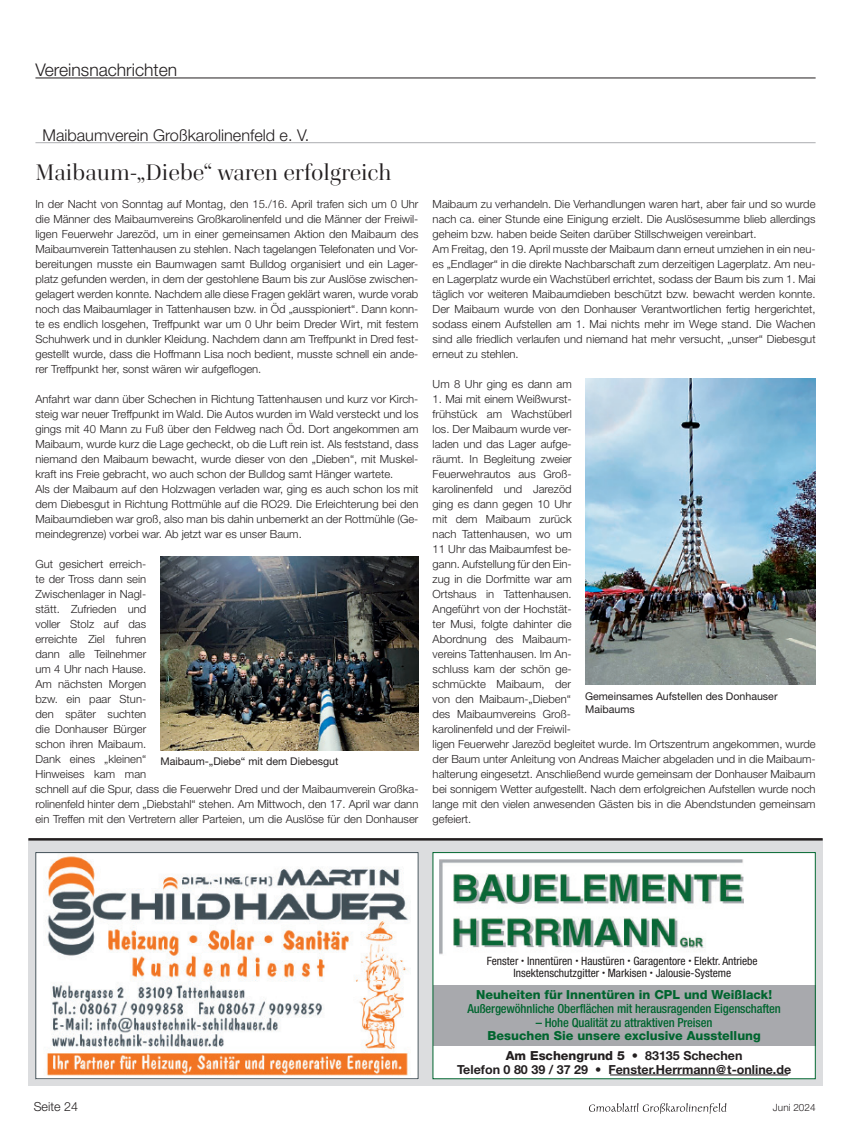
<style>
.page{position:relative;width:844px;height:1134px;background:#fff}
.page>*{position:absolute;margin:0;border:0;box-sizing:border-box;transform-origin:0 0}
.t1{font:22.5px "Cardillac";color:#231f20}
.t2{font:300 17.5px "Helvetica Neue LT Pro";color:#231f20}
.t3{font:300 16.25px "Helvetica Neue LT Pro";color:#231f20}
.t4{font:500 condensed 12.5px "Helvetica Neue LT Pro";letter-spacing:-.01em;color:#00652f}
.t5{font:800 12.5px "Helvetica Neue LT Pro";color:#00652f}
.t6{font:700 12.5px/13.8px "Helvetica Neue LT Pro";color:#231f20;text-align:center}
.t7{font:300 12.5px "Helvetica Neue LT Pro";color:#231f20}
.t8{font:condensed 11.5px/11.9px "Helvetica Neue LT Pro";color:#231f20;text-align:center}
.t9{font:300 11.25px/15px "Helvetica Neue LT Pro";color:#231f20}
.t10{font:10.62px/12.5px "Helvetica Neue LT Pro";color:#231f20}
.t11{font:300 10px "Helvetica Neue LT Pro";color:#231f20}
.s1{font-weight:800}
</style>
<div class="page">
<div style="left:28px;top:839px;width:794px;height:247px;background:#dcdddf"></div>
<hr style="left:28px;top:838px;width:794px;height:2px;background:#231f20">
<img style="left:37px;top:854px;width:379px;height:223px">
<div style="left:35px;top:852px;width:383px;height:227px;border:1px solid #425057"></div>
<div style="left:432px;top:852px;width:383px;height:227px;background:#fff"></div>
<img style="left:439px;top:859px;width:304px;height:96px">
<div style="left:432px;top:985px;width:383px;height:60px;background:#a8a9ad"></div>
<hr style="left:609px;top:1075px;width:178px;height:1px;background:#231f20">
<div style="left:432px;top:852px;width:383px;height:227px;border:1px solid #00652f"></div>
<hr style="left:35px;top:78px;width:780px;height:1px;background:#231f20">
<svg style="left:589px;top:1103px;width:137px;height:11px"></svg>
<hr style="left:35px;top:142px;width:780px;height:1px;background:#bcbdc0">
<img style="left:160px;top:556px;width:258px;height:194px">
<img style="left:585px;top:378px;width:230px;height:306px">
<h2 class="t2" style="left:35px;top:59px;width:143px">Vereinsnachrichten</h2>
<h3 class="t3" style="left:43px;top:125px;width:268px">Maibaumverein Großkarolinenfeld e. V.</h3>
<h1 class="t1" style="left:35px;top:158px;width:357px">Maibaum-„Diebe“ waren erfolgreich</h1>
<p class="t9" style="left:35px;top:196px;width:384px;text-align:justify">In der Nacht von Sonntag auf Montag, den 15./16. April trafen sich um 0 Uhr die Männer des Maibaumvereins Großkarolinenfeld und die Männer der Freiwil&shy;ligen Feuerwehr Jarezöd, um in einer gemeinsamen Aktion den Maibaum des Maibaumverein Tattenhausen zu stehlen. Nach tagelangen Telefonaten und Vor&shy;bereitungen musste ein Baumwagen samt Bulldog organisiert und ein Lager&shy;platz gefunden werden, in dem der gestohlene Baum bis zur Auslöse zwischen&shy;gelagert werden konnte. Nachdem alle diese Fragen geklärt waren, wurde vorab noch das Maibaumlager in Tattenhausen bzw. in Öd „ausspioniert“. Dann konn&shy;te es endlich losgehen, Treffpunkt war um 0 Uhr beim Dreder Wirt, mit festem Schuhwerk und in dunkler Kleidung. Nachdem dann am Treffpunkt in Dred fest&shy;gestellt wurde, dass die Hoffmann Lisa noch bedient, musste schnell ein ande&shy;rer Treffpunkt her, sonst wären wir aufgeflogen.</p>
<p class="t9" style="left:35px;top:391px;width:384px">Anfahrt war dann über Schechen in Richtung Tattenhausen und kurz vor Kirch&shy;steig war neuer Treffpunkt im Wald. Die Autos wurden im Wald versteckt und los gings mit 40 Mann zu Fuß über den Feldweg nach Öd. Dort angekommen am Maibaum, wurde kurz die Lage gecheckt, ob die Luft rein ist. Als feststand, dass niemand den Maibaum bewacht, wurde dieser von den „Dieben“, mit Muskel&shy;kraft ins Freie gebracht, wo auch schon der Bulldog samt Hänger wartete.<br>Als der Maibaum auf den Holzwagen verladen war, ging es auch schon los mit dem Diebesgut in Richtung Rottmühle auf die RO29. Die Erleichterung bei den Maibaumdieben war groß, also man bis dahin unbemerkt an der Rottmühle (Ge&shy;meindegrenze) vorbei war. Ab jetzt war es unser Baum.</p>
<p class="t9" style="left:35px;top:556px;width:384px">Gut gesichert erreich-<br>te der Tross dann sein<br>Zwischenlager in Nagl-<br>stätt. Zufrieden und<br>voller Stolz auf das<br>erreichte Ziel fuhren<br>dann alle Teilnehmer<br>um 4 Uhr nach Hause.<br>Am nächsten Morgen<br>bzw. ein paar Stun-<br>den später suchten<br>die Donhauser Bürger<br>schon ihren Maibaum.<br>Dank eines „kleinen“<br>Hinweises kam man<br>schnell auf die Spur, dass die Feuerwehr Dred und der Maibaumverein Großka&shy;rolinenfeld hinter dem „Diebstahl“ stehen. Am Mittwoch, den 17. April war dann ein Treffen mit den Vertretern aller Parteien, um die Auslöse für den Donhauser</p>
<p class="t10" style="left:160px;top:755px;width:179px">Maibaum-„Diebe“ mit dem Diebesgut</p>
<p class="t9" style="left:432px;top:196px;width:384px">Maibaum zu verhandeln. Die Verhandlungen waren hart, aber fair und so wurde nach ca. einer Stunde eine Einigung erzielt. Die Auslösesumme blieb allerdings geheim bzw. haben beide Seiten darüber Stillschweigen vereinbart.<br>Am Freitag, den 19. April musste der Maibaum dann erneut umziehen in ein neu&shy;es „Endlager“ in die direkte Nachbarschaft zum derzeitigen Lagerplatz. Am neu&shy;en Lagerplatz wurde ein Wachstüberl errichtet, sodass der Baum bis zum 1. Mai täglich vor weiteren Maibaumdieben beschützt bzw. bewacht werden konnte.<br>Der Maibaum wurde von den Donhauser Verantwortlichen fertig hergerichtet, sodass einem Aufstellen am 1. Mai nichts mehr im Wege stand. Die Wachen sind alle friedlich verlaufen und niemand hat mehr versucht, „unser“ Diebesgut erneut zu stehlen.</p>
<p class="t9" style="left:432px;top:376px;width:141px">Um 8 Uhr ging es dann am</p>
<p class="t9" style="left:432px;top:391px;width:384px">1. Mai mit einem Weißwurst-<br>frühstück am Wachstüberl<br>los. Der Maibaum wurde ver-<br>laden und das Lager aufge-<br>räumt. In Begleitung zweier<br>Feuerwehrautos aus Groß-<br>karolinenfeld und Jarezöd<br>ging es dann gegen 10 Uhr<br>mit dem Maibaum zurück<br>nach Tattenhausen, wo um<br>11 Uhr das Maibaumfest be-<br>gann. Aufstellung für den Ein-<br>zug in die Dorfmitte war am<br>Ortshaus in Tattenhausen.<br>Angeführt von der Hochstät-<br>ter Musi, folgte dahinter die<br>Abordnung des Maibaum-<br>vereins Tattenhausen. Im An-<br>schluss kam der schön ge-<br>schmückte Maibaum, der<br>von den Maibaum-„Dieben“<br>des Maibaumvereins Groß-<br>karolinenfeld und der Freiwil-<br>ligen Feuerwehr Jarezöd begleitet wurde. Im Ortszentrum angekommen, wurde der Baum unter Anleitung von Andreas Maicher abgeladen und in die Maibaum&shy;halterung eingesetzt. Anschließend wurde gemeinsam der Donhauser Maibaum bei sonnigem Wetter aufgestellt. Nach dem erfolgreichen Aufstellen wurde noch lange mit den vielen anwesenden Gästen bis in die Abendstunden gemeinsam gefeiert.</p>
<p class="t10" style="left:585px;top:690px;width:194px">Gemeinsames Aufstellen des Donhauser<br>Maibaums</p>
<p class="t8" style="left:487px;top:955px;width:272px">Fenster <sup>•</sup> Innentüren <sup>•</sup> Haustüren <sup>•</sup> Garagentore <sup>•</sup> Elektr. Antriebe<br>Insektenschutzgitter <sup>•</sup> Markisen <sup>•</sup> Jalousie-Systeme</p>
<p class="t5" style="left:476px;top:987px;width:297px">Neuheiten für Innentüren in CPL und Weißlack!</p>
<p class="t4" style="left:467px;top:1001px;width:315px">Außergewöhnliche Oberflächen mit herausragenden Eigenschaften</p>
<p class="t4" style="left:535px;top:1015px;width:178px">– Hohe Qualität zu attraktiven Preisen</p>
<p class="t5" style="left:487px;top:1028px;width:274px">Besuchen Sie unsere exclusive Ausstellung</p>
<p class="t6" style="left:457px;top:1048px;width:335px"><span class="s1">Am Eschengrund 5</span> • 83135 Schechen<br>Telefon 0 80 39 / 37 29 • Fenster.Herrmann@t-online.de</p>
<p class="t7" style="left:34px;top:1099px;width:46px">Seite 24</p>
<p class="t11" style="left:772px;top:1102px;width:44px">Juni 2024</p>
</div>
